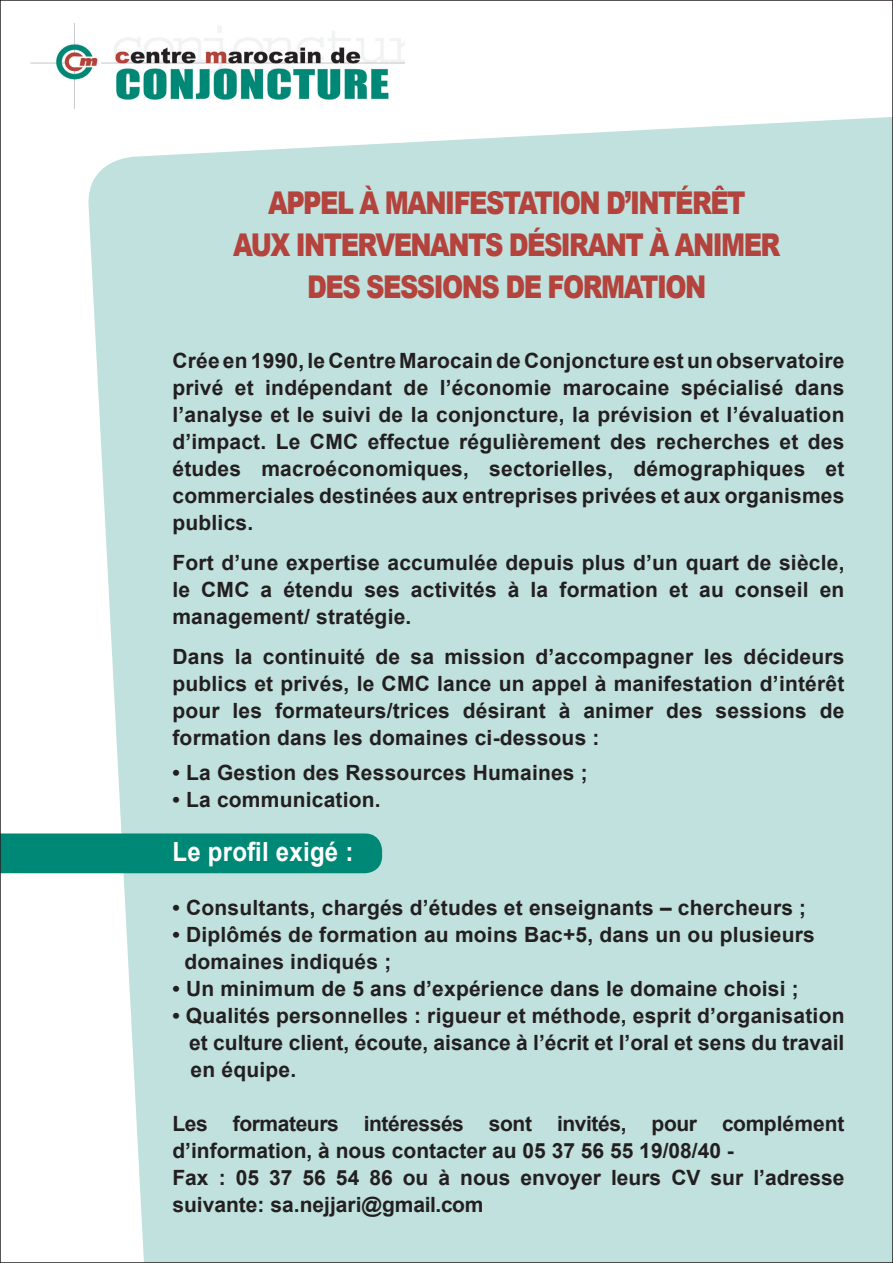
<style>
.page{position:relative;width:893px;height:1263px;background:#fff}
.page>*{position:absolute;margin:0;border:0;box-sizing:border-box;transform-origin:0 0}
.TITRE_R{font:900 31.35px "Arial";letter-spacing:-.06em;color:#b3433c;scale:.81 1}
.TEXTE_NOIR{font:700 26.4px "Arial";letter-spacing:.01em;color:#fff;scale:.91 1}
.TEXTE_NOIR-2{font:700 21px/27px "Arial";letter-spacing:.01em;color:#231f20}
.TEXTE_NOIR-3{font:700 21px "Arial";letter-spacing:-.02em;color:#231f20}
</style>
<div class="page">
<img style="left:30px;top:23px;width:374px;height:85px">
<div style="left:3px;top:833px;width:83px;height:40px;background:#008876"></div>
<div style="left:86px;top:117px;width:804px;height:1143px;background:#c0e1dd"></div>
<p class="TITRE_R" style="left:268px;top:186px;width:591px">APPEL À MANIFESTATION ’D INTÉRÊT</p>
<p class="TITRE_R" style="left:233px;top:228px;width:677px">AUX INTERVENANTS DÉSIRANT À ANIMER</p>
<p class="TITRE_R" style="left:307px;top:270px;width:494px">DES SESSIONS DE FORMATION</p>
<p class="TEXTE_NOIR-2" style="left:172px;top:347px;width:673px;text-align:right">Créeen1990,leCentreMarocaindeConjonctureestunobservatoire dans</p>
<p class="TEXTE_NOIR-2" style="left:172px;top:374px;width:53px">privé</p>
<p class="TEXTE_NOIR-2" style="left:172px;top:401px;width:674px">’l analyse et le suivi de la conjoncture, la prévision et ’l évaluation</p>
<p class="TEXTE_NOIR-2" style="left:808px;top:428px;width:38px">des</p>
<p class="TEXTE_NOIR-2" style="left:265px;top:374px;width:128px">indépendant</p>
<p class="TEXTE_NOIR-2" style="left:440px;top:374px;width:113px">’l économie</p>
<p class="TEXTE_NOIR-2" style="left:681px;top:374px;width:104px">spécialisé</p>
<p class="TEXTE_NOIR-2" style="left:404px;top:374px;width:26px">de</p>
<p class="TEXTE_NOIR-2" style="left:563px;top:374px;width:108px">marocaine</p>
<p class="TEXTE_NOIR-2" style="left:235px;top:374px;width:20px">et</p>
<p class="TEXTE_NOIR-2" style="left:310px;top:428px;width:50px">CMC</p>
<p class="TEXTE_NOIR-2" style="left:368px;top:428px;width:83px">effectue</p>
<p class="TEXTE_NOIR-2" style="left:459px;top:428px;width:143px">régulièrement</p>
<p class="TEXTE_NOIR-2" style="left:172px;top:428px;width:95px">d’impact.</p>
<p class="TEXTE_NOIR-2" style="left:610px;top:428px;width:38px">des</p>
<p class="TEXTE_NOIR-2" style="left:656px;top:428px;width:115px">recherches</p>
<p class="TEXTE_NOIR-2" style="left:276px;top:428px;width:26px">Le</p>
<p class="TEXTE_NOIR-2" style="left:779px;top:428px;width:20px">et</p>
<p class="TEXTE_NOIR-2" style="left:172px;top:455px;width:674px">études<br>commerciales destinées aux entreprises privées et aux organismes publics.</p>
<p class="TEXTE_NOIR-2" style="left:172px;top:549px;width:674px;text-align:right">Fort d’une expertise accumulée depuis plus d’un quart de siècle, en</p>
<p class="TEXTE_NOIR-2" style="left:261px;top:455px;width:209px">macroéconomiques,</p>
<p class="TEXTE_NOIR-2" style="left:633px;top:455px;width:173px">démographiques</p>
<p class="TEXTE_NOIR-2" style="left:489px;top:455px;width:125px">sectorielles,</p>
<p class="TEXTE_NOIR-2" style="left:826px;top:455px;width:20px">et</p>
<p class="TEXTE_NOIR-2" style="left:201px;top:576px;width:50px">CMC</p>
<p class="TEXTE_NOIR-2" style="left:283px;top:576px;width:71px">étendu</p>
<p class="TEXTE_NOIR-2" style="left:411px;top:576px;width:87px">activités</p>
<p class="TEXTE_NOIR-2" style="left:508px;top:576px;width:13px">à</p>
<p class="TEXTE_NOIR-2" style="left:559px;top:576px;width:100px">formation</p>
<p class="TEXTE_NOIR-2" style="left:172px;top:576px;width:240px">le<br>management/ stratégie.</p>
<p class="TEXTE_NOIR-2" style="left:531px;top:576px;width:19px">la</p>
<p class="TEXTE_NOIR-2" style="left:735px;top:576px;width:75px">conseil</p>
<p class="TEXTE_NOIR-2" style="left:669px;top:576px;width:20px">et</p>
<p class="TEXTE_NOIR-2" style="left:261px;top:576px;width:13px">a</p>
<p class="TEXTE_NOIR-2" style="left:364px;top:576px;width:37px">ses</p>
<p class="TEXTE_NOIR-2" style="left:699px;top:576px;width:26px">au</p>
<p class="TEXTE_NOIR-2" style="left:263px;top:643px;width:104px">continuité</p>
<p class="TEXTE_NOIR-2" style="left:744px;top:643px;width:102px">décideurs</p>
<p class="TEXTE_NOIR-2" style="left:172px;top:643px;width:53px">Dans</p>
<p class="TEXTE_NOIR-2" style="left:172px;top:670px;width:673px">publics et privés, le CMC lance un appel à manifestation d’intérêt</p>
<p class="TEXTE_NOIR-2" style="left:820px;top:697px;width:26px">de</p>
<p class="TEXTE_NOIR-2" style="left:235px;top:643px;width:19px">la</p>
<p class="TEXTE_NOIR-2" style="left:375px;top:643px;width:26px">de</p>
<p class="TEXTE_NOIR-2" style="left:445px;top:643px;width:82px">mission</p>
<p class="TEXTE_NOIR-2" style="left:536px;top:643px;width:159px">d’accompagner</p>
<p class="TEXTE_NOIR-2" style="left:704px;top:643px;width:31px">les</p>
<p class="TEXTE_NOIR-2" style="left:411px;top:643px;width:25px">sa</p>
<p class="TEXTE_NOIR-2" style="left:275px;top:697px;width:176px">formateurs/trices</p>
<p class="TEXTE_NOIR-2" style="left:463px;top:697px;width:85px">désirant</p>
<p class="TEXTE_NOIR-2" style="left:559px;top:697px;width:13px">à</p>
<p class="TEXTE_NOIR-2" style="left:233px;top:697px;width:31px">les</p>
<p class="TEXTE_NOIR-2" style="left:583px;top:697px;width:71px">animer</p>
<p class="TEXTE_NOIR-2" style="left:666px;top:697px;width:38px">des</p>
<p class="TEXTE_NOIR-2" style="left:716px;top:697px;width:93px">sessions</p>
<p class="TEXTE_NOIR-2" style="left:172px;top:697px;width:429px">pour<br>formation dans les domaines ci-dessous :</p>
<p class="TEXTE_NOIR-2" style="left:172px;top:759px;width:417px">• La Gestion des Ressources Humaines ;</p>
<p class="TEXTE_NOIR-2" style="left:172px;top:786px;width:210px">• La communication.</p>
<p class="TEXTE_NOIR" style="left:172px;top:837px;width:200px">Le profil exigé :</p>
<p class="TEXTE_NOIR-2" style="left:172px;top:894px;width:635px">• Consultants, chargés d’études et enseignants – chercheurs ;</p>
<p class="TEXTE_NOIR-2" style="left:172px;top:921px;width:644px">• Diplômés de formation au moins Bac+5, dans un ou plusieurs</p>
<p class="TEXTE_NOIR-2" style="left:185px;top:948px;width:208px">domaines indiqués ;</p>
<p class="TEXTE_NOIR-2" style="left:172px;top:975px;width:628px">• Un minimum de 5 ans d’expérience dans le domaine choisi ;</p>
<p class="TEXTE_NOIR-2" style="left:172px;top:1002px;width:674px">• Qualités personnelles : rigueur et méthode, esprit d’organisation</p>
<p class="TEXTE_NOIR-2" style="left:189px;top:1029px;width:657px">et culture client, écoute, aisance ’là écrit et ’l oral et sens du travail</p>
<p class="TEXTE_NOIR-2" style="left:191px;top:1056px;width:107px">en équipe.</p>
<p class="TEXTE_NOIR-2" style="left:722px;top:1110px;width:124px">complément</p>
<p class="TEXTE_NOIR-3" style="left:233px;top:1112px;width:107px">formateurs</p>
<p class="TEXTE_NOIR-3" style="left:364px;top:1112px;width:102px">intéressés</p>
<p class="TEXTE_NOIR-3" style="left:557px;top:1112px;width:71px">invités,</p>
<p class="TEXTE_NOIR-2" style="left:172px;top:1110px;width:563px">Les<br>d’information à, nous contacter au 05 37 56 55 19/08/40 -</p>
<p class="TEXTE_NOIR-2" style="left:489px;top:1110px;width:45px">sont</p>
<p class="TEXTE_NOIR-2" style="left:652px;top:1110px;width:47px">pour</p>
<p class="TEXTE_NOIR-2" style="left:439px;top:1164px;width:13px">à</p>
<p class="TEXTE_NOIR-2" style="left:236px;top:1164px;width:25px">05</p>
<p class="TEXTE_NOIR-2" style="left:269px;top:1164px;width:25px">37</p>
<p class="TEXTE_NOIR-2" style="left:303px;top:1164px;width:25px">56</p>
<p class="TEXTE_NOIR-2" style="left:336px;top:1164px;width:25px">54</p>
<p class="TEXTE_NOIR-2" style="left:369px;top:1164px;width:25px">86</p>
<p class="TEXTE_NOIR-2" style="left:172px;top:1164px;width:312px">Fax<br>suivante: sa.nejjari@gmail.com</p>
<p class="TEXTE_NOIR-2" style="left:403px;top:1164px;width:27px">ou</p>
<p class="TEXTE_NOIR-2" style="left:460px;top:1164px;width:52px">nous</p>
<p class="TEXTE_NOIR-2" style="left:219px;top:1164px;width:8px">:</p>
<p class="TEXTE_NOIR-2" style="left:520px;top:1164px;width:82px">envoyer</p>
<p class="TEXTE_NOIR-2" style="left:611px;top:1164px;width:52px">leurs</p>
<p class="TEXTE_NOIR-2" style="left:671px;top:1164px;width:31px">CV</p>
<p class="TEXTE_NOIR-2" style="left:711px;top:1164px;width:34px">sur</p>
<p class="TEXTE_NOIR-2" style="left:753px;top:1164px;width:93px">’l adresse</p>
</div>
